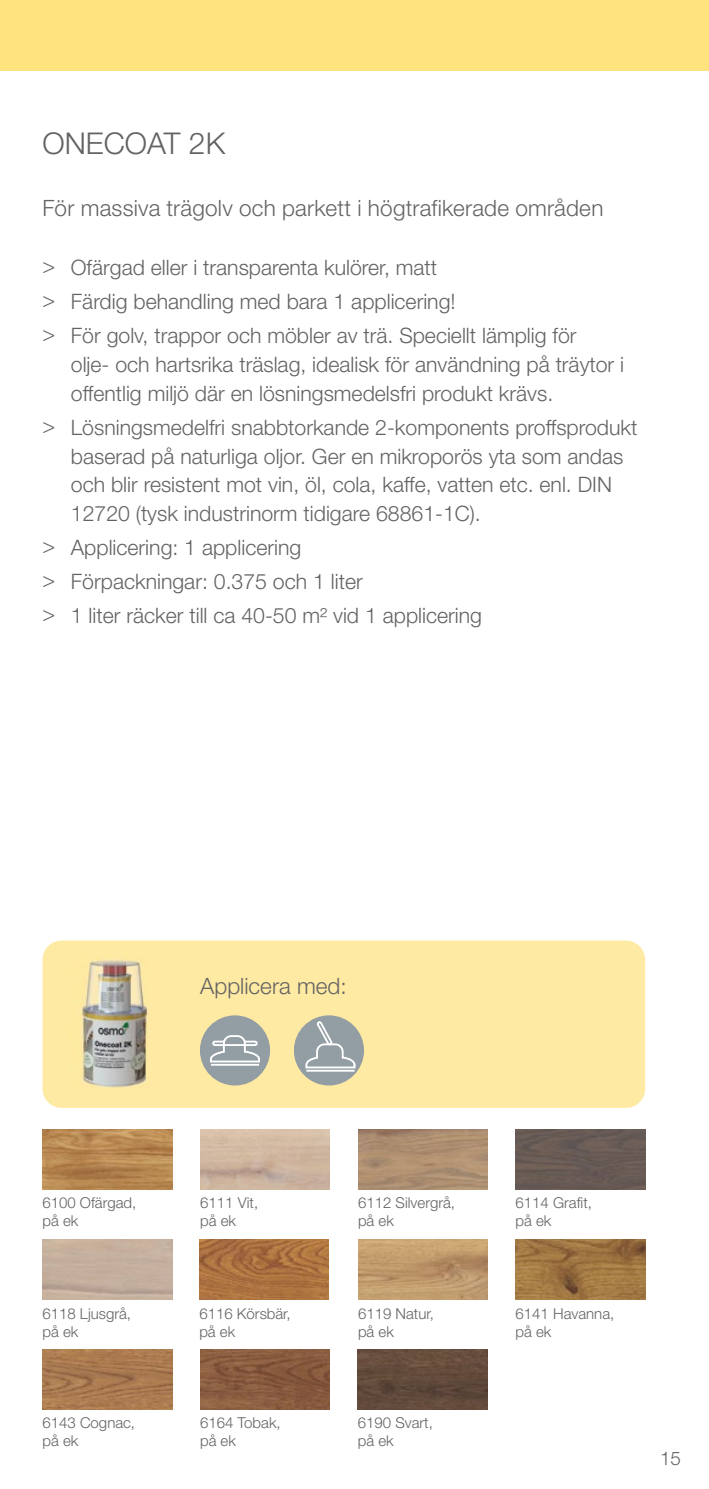
<style>
.page{position:relative;width:709px;height:1489px;background:#fff}
.page>*{position:absolute;margin:0;border:0;box-sizing:border-box;transform-origin:0 0}
.t1{font:300 30px "Helvetica Neue";color:#646363}
.t2{font:300 22.5px "Helvetica Neue";letter-spacing:.005em;color:#646363}
.t3{font:300 21.25px/34px "Helvetica Neue";color:#646363}
.t4{font:300 18.75px "Helvetica Neue";color:#646363}
.t5{font:300 15px/18px "Helvetica Neue";color:#646363}
</style>
<div class="page">
<img style="left:42px;top:1129px;width:130px;height:60px">
<img style="left:199px;top:1239px;width:130px;height:60px">
<img style="left:358px;top:1129px;width:129px;height:60px">
<img style="left:358px;top:1239px;width:129px;height:60px">
<img style="left:43px;top:1349px;width:129px;height:60px">
<img style="left:515px;top:1129px;width:130px;height:60px">
<img style="left:515px;top:1239px;width:130px;height:60px">
<img style="left:200px;top:1349px;width:130px;height:60px">
<img style="left:358px;top:1349px;width:129px;height:60px">
<div style="left:43px;top:940px;width:602px;height:167px;background:#ffeaa3;border-radius:19px"></div>
<div style="left:200px;top:1015px;width:70px;height:70px;background:#929da4;border-radius:35px"></div>
<svg style="left:210px;top:1035px;width:50px;height:31px"></svg>
<div style="left:294px;top:1015px;width:69px;height:70px;background:#929da4;border-radius:35px"></div>
<svg style="left:304px;top:1019px;width:52px;height:53px"></svg>
<img style="left:81px;top:959px;width:67px;height:129px">
<div style="left:0;top:0;width:709px;height:71px;background:#ffe37e"></div>
<h1 class="t1" style="left:43px;top:125px;width:184px">ONECOAT 2K</h1>
<p class="t2" style="left:43px;top:194px;width:562px">För massiva trägolv och parkett i högtrafikerade områden</p>
<p class="t3" style="left:43px;top:250px;width:535px">&gt; Ofärgad eller i transparenta kulörer, matt<br>&gt; Färdig behandling med bara 1 applicering!<br>&gt; För golv, trappor och möbler av trä. Speciellt lämplig för</p>
<p class="t3" style="left:71px;top:350px;width:555px;line-height:28.8px">olje- och hartsrika träslag, idealisk för användning på träytor i offentlig miljö där en lösningsmedelsfri produkt krävs.</p>
<p class="t3" style="left:71px;top:412px;width:568px;line-height:28.8px;text-indent:-28px">&gt; Lösningsmedelfri snabbtorkande 2-komponents proffsprodukt baserad på naturliga oljor. Ger en mikroporös yta som andas och blir resistent mot vin, öl, cola, kaffe, vatten etc. enl. DIN 12720 (tysk industrinorm tidigare 68861-1C).</p>
<p class="t3" style="left:43px;top:530px;width:441px">&gt; Applicering: 1 applicering<br>&gt; Förpackningar: 0.375 och 1 liter<br>&gt; 1 liter räcker till ca 40-50 m² vid 1 applicering</p>
<p class="t2" style="left:200px;top:972px;width:148px">Applicera med:</p>
<p class="t5" style="left:42px;top:1193px;width:95px">6100 Ofärgad, på ek</p>
<p class="t5" style="left:200px;top:1193px;width:59px">6111 Vit, på ek</p>
<p class="t5" style="left:358px;top:1193px;width:99px">6112 Silvergrå, på ek</p>
<p class="t5" style="left:515px;top:1193px;width:78px">6114 Grafit, på ek</p>
<p class="t5" style="left:42px;top:1303px;width:90px">6118 Ljusgrå, på ek</p>
<p class="t5" style="left:199px;top:1303px;width:93px">6116 Körsbär, på ek</p>
<p class="t5" style="left:358px;top:1303px;width:77px">6119 Natur, på ek</p>
<p class="t5" style="left:515px;top:1303px;width:100px">6141 Havanna, på ek</p>
<p class="t5" style="left:43px;top:1413px;width:94px">6143 Cognac, på ek</p>
<p class="t5" style="left:200px;top:1413px;width:82px">6164 Tobak, på ek</p>
<p class="t5" style="left:358px;top:1413px;width:77px">6190 Svart, på ek</p>
<p class="t4" style="left:660px;top:1446px;width:22px">15</p>
</div>
